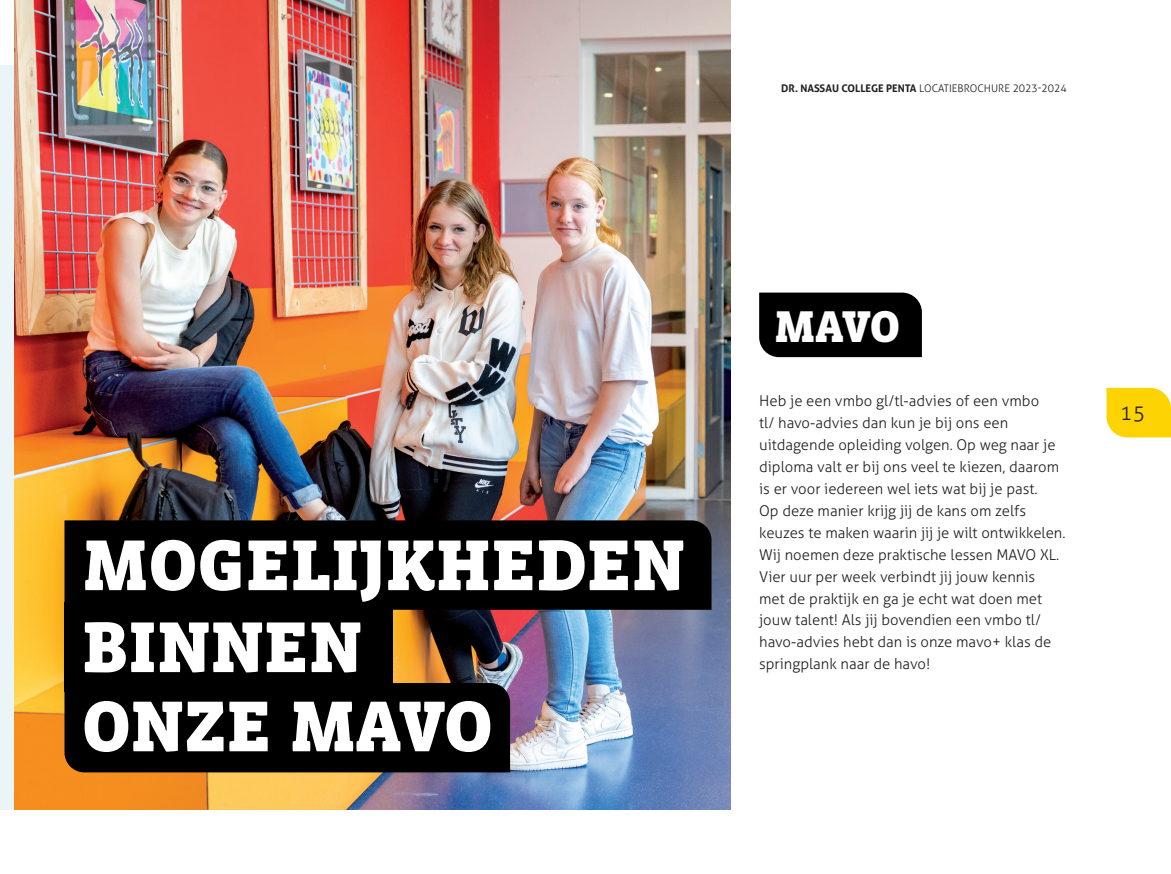
<style>
.page{position:relative;width:1171px;height:874px;background:#fff}
.page>*{position:absolute;margin:0;border:0;box-sizing:border-box;transform-origin:0 0}
.t1{font:900 73.5px/161px "Vista Slab OTCE";color:#fff}
.t2{font:900 45.5px "Vista Slab OTCE";color:#fff}
.t3{font:300 21px "Aller";color:#231f20}
.t4{font:300 14.88px/21.9px "Aller";color:#231f20}
.t5{font:300 10.5px "Aller";color:#231f20}
.s1{font-weight:700}
</style>
<div class="page">
<svg style="left:1106px;top:387px;width:65px;height:50px;background:#fed618"></svg>
<div style="left:0;top:64px;width:313px;height:745px;background:#ebf5f7"></div>
<img style="left:15px;top:0;width:715px;height:809px">
<div style="left:64px;top:602px;width:329px;height:89px;background:#000"></div>
<div style="left:64px;top:682px;width:446px;height:90px;background:#000"></div>
<div style="left:64px;top:520px;width:647px;height:89px;background:#000"></div>
<div style="left:759px;top:292px;width:163px;height:65px;background:#000"></div>
<p class="t5" style="left:781px;top:82px;width:287px"><span class="s1">DR. NASSAU COLLEGE PENTA</span> LOCATIEBROCHURE 2023-2024</p>
<h1 class="t1" style="left:82px;top:484px;width:604px">MOGELIJKHEDEN<br>ONZE MAVO</h1>
<h1 class="t1" style="left:82px;top:565px;width:282px">BINNEN</h1>
<h2 class="t2" style="left:774px;top:301px;width:128px">MAVO</h2>
<p class="t4" style="left:759px;top:390px;width:308px">Heb je een vmbo gl/tl-advies of een vmbo<br>tl/ havo-advies dan kun je bij ons een uitdagende opleiding volgen. Op weg naar je diploma valt er bij ons veel te kiezen, daarom is er voor iedereen wel iets wat bij je past.<br>Op deze manier krijg jij de kans om zelfs keuzes te maken waarin jij je wilt ontwikkelen.<br>Wij noemen deze praktische lessen MAVO XL.<br>Vier uur per week verbindt jij jouw kennis<br>met de praktijk en ga je echt wat doen met jouw talent! Als jij bovendien een vmbo tl/ havo-advies hebt dan is onze mavo+ klas de springplank naar de havo!</p>
<h3 class="t3" style="left:1119px;top:399px;width:27px">15</h3>
</div>
